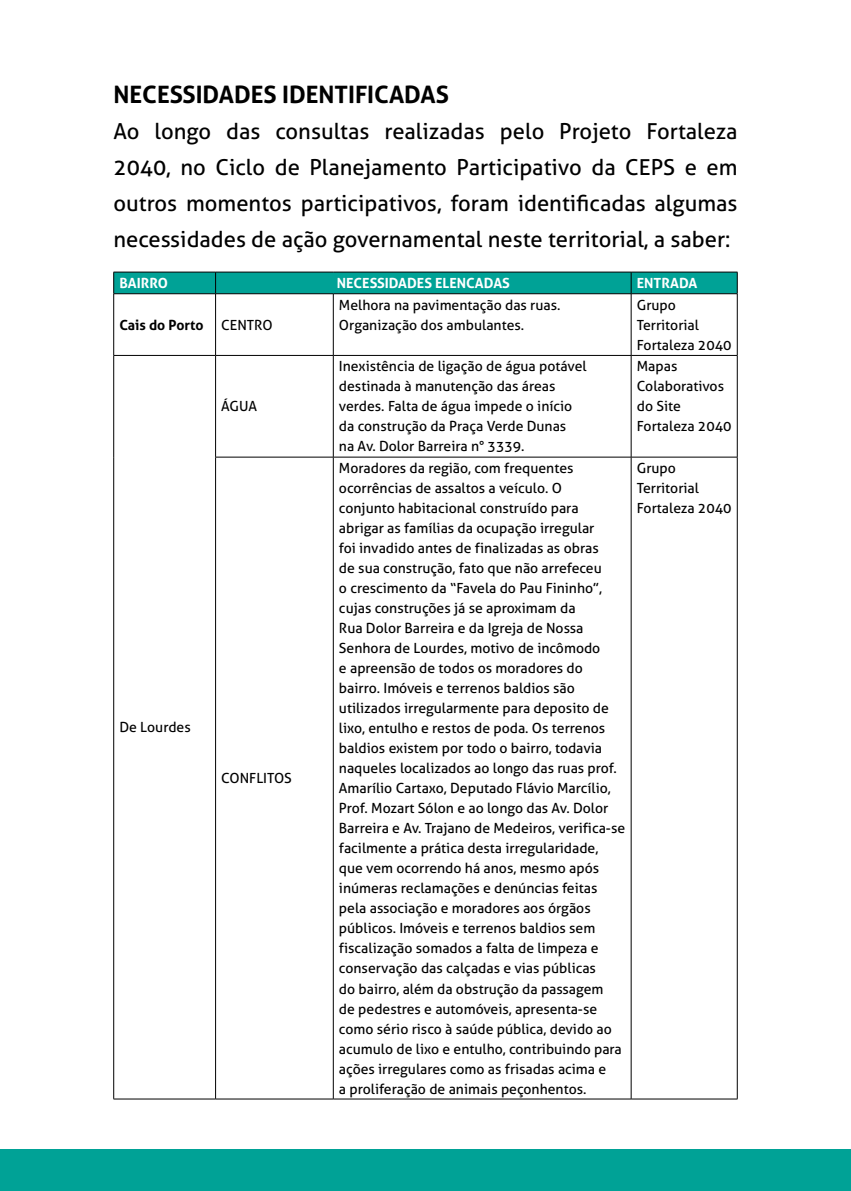
<style>
.page{position:relative;width:851px;height:1191px;background:#fff}
.page>*{position:absolute;margin:0;border:0;box-sizing:border-box;transform-origin:0 0}
.t1{font:700 24px "Aller";color:#000}
.t2{font:22px/36px "Aller";color:#000;text-align:justify}
.t3{font:14px/20px "Aller";color:#000}
.t4{font:700 14px "Aller";color:#fff}
.t5{font:700 14px "Aller";color:#000}
</style>
<div class="page">
<div style="left:0;top:1149px;width:850px;height:42px;background:#00a296"></div>
<div style="left:113px;top:272px;width:624px;height:21px;background:#00a296"></div>
<hr style="left:113px;top:293px;width:102px;height:1px;background:#000">
<hr style="left:215px;top:293px;width:118px;height:1px;background:#000">
<hr style="left:333px;top:293px;width:298px;height:1px;background:#000">
<hr style="left:631px;top:293px;width:106px;height:1px;background:#000">
<hr style="left:113px;top:294px;width:1px;height:61px;background:#000">
<hr style="left:215px;top:294px;width:1px;height:61px;background:#000">
<hr style="left:333px;top:294px;width:1px;height:61px;background:#000">
<hr style="left:630px;top:294px;width:1px;height:61px;background:#000">
<hr style="left:736px;top:294px;width:1px;height:61px;background:#000">
<hr style="left:113px;top:355px;width:102px;height:1px;background:#000">
<hr style="left:113px;top:356px;width:1px;height:101px;background:#000">
<hr style="left:215px;top:355px;width:118px;height:1px;background:#000">
<hr style="left:215px;top:356px;width:1px;height:101px;background:#000">
<hr style="left:333px;top:355px;width:298px;height:1px;background:#000">
<hr style="left:333px;top:356px;width:1px;height:101px;background:#000">
<hr style="left:631px;top:355px;width:106px;height:1px;background:#000">
<hr style="left:630px;top:356px;width:1px;height:101px;background:#000">
<hr style="left:736px;top:356px;width:1px;height:101px;background:#000">
<hr style="left:113px;top:457px;width:1px;height:641px;background:#000">
<hr style="left:215px;top:457px;width:118px;height:1px;background:#000">
<hr style="left:215px;top:457px;width:1px;height:641px;background:#000">
<hr style="left:333px;top:457px;width:298px;height:1px;background:#000">
<hr style="left:333px;top:457px;width:1px;height:641px;background:#000">
<hr style="left:631px;top:457px;width:106px;height:1px;background:#000">
<hr style="left:630px;top:457px;width:1px;height:641px;background:#000">
<hr style="left:736px;top:457px;width:1px;height:641px;background:#000">
<hr style="left:113px;top:1098px;width:102px;height:1px;background:#000">
<hr style="left:215px;top:1098px;width:118px;height:1px;background:#000">
<hr style="left:333px;top:1098px;width:298px;height:1px;background:#000">
<hr style="left:631px;top:1098px;width:106px;height:1px;background:#000">
<h1 class="t1" style="left:113px;top:79px;width:337px">NECESSIDADES IDENTIFICADAS</h1>
<p class="t2" style="left:113px;top:113px;width:625px">Ao longo das consultas realizadas pelo Projeto Fortaleza 2040, no Ciclo de Planejamento Participativo da CEPS e em outros momentos participativos, foram identificadas algumas necessidades de ação governamental neste territorial, a saber:</p>
<p class="t4" style="left:119px;top:274px;width:50px">BAIRRO</p>
<p class="t4" style="left:337px;top:274px;width:175px">NECESSIDADES ELENCADAS</p>
<p class="t4" style="left:636px;top:274px;width:62px">ENTRADA</p>
<p class="t5" style="left:119px;top:316px;width:86px">Cais do Porto</p>
<p class="t3" style="left:221px;top:315px;width:53px">CENTRO</p>
<p class="t3" style="left:339px;top:295px;width:223px">Melhora na pavimentação das ruas.<br>Organização dos ambulantes.</p>
<p class="t3" style="left:636px;top:295px;width:96px">Grupo<br>Territorial<br>Fortaleza 2040</p>
<p class="t3" style="left:221px;top:396px;width:37px">ÁGUA</p>
<p class="t3" style="left:119px;top:717px;width:73px">De Lourdes</p>
<p class="t3" style="left:221px;top:768px;width:72px">CONFLITOS</p>
<p class="t3" style="left:339px;top:356px;width:249px">Inexistência de ligação de água potável destinada à manutenção das áreas verdes. Falta de água impede o início da construção da Praça Verde Dunas<br>na Av. Dolor Barreira n° 3339.</p>
<p class="t3" style="left:636px;top:356px;width:96px">Mapas<br>Colaborativos do Site<br>Fortaleza 2040</p>
<p class="t3" style="left:339px;top:458px;width:288px">Moradores da região, com frequentes ocorrências de assaltos a veículo. O<br>conjunto habitacional construído para abrigar as famílias da ocupação irregular<br>foi invadido antes de finalizadas as obras<br>de sua construção, fato que não arrefeceu<br>o crescimento da “Favela do Pau Fininho”, cujas construções já se aproximam da<br>Rua Dolor Barreira e da Igreja de Nossa Senhora de Lourdes, motivo de incômodo<br>e apreensão de todos os moradores do bairro. Imóveis e terrenos baldios são utilizados irregularmente para deposito de lixo, entulho e restos de poda. Os terrenos baldios existem por todo o bairro, todavia naqueles localizados ao longo das ruas prof.<br>Amarílio Cartaxo, Deputado Flávio Marcílio, Prof. Mozart Sólon e ao longo das Av. Dolor Barreira e Av. Trajano de Medeiros, verifica-se facilmente a prática desta irregularidade, que vem ocorrendo há anos, mesmo após inúmeras reclamações e denúncias feitas pela associação e moradores aos órgãos públicos. Imóveis e terrenos baldios sem fiscalização somados a falta de limpeza e conservação das calçadas e vias públicas<br>do bairro, além da obstrução da passagem<br>de pedestres e automóveis, apresenta-se como sério risco à saúde pública, devido ao acumulo de lixo e entulho, contribuindo para ações irregulares como as frisadas acima e<br>a proliferação de animais peçonhentos.</p>
<p class="t3" style="left:636px;top:458px;width:96px">Grupo<br>Territorial<br>Fortaleza 2040</p>
</div>
